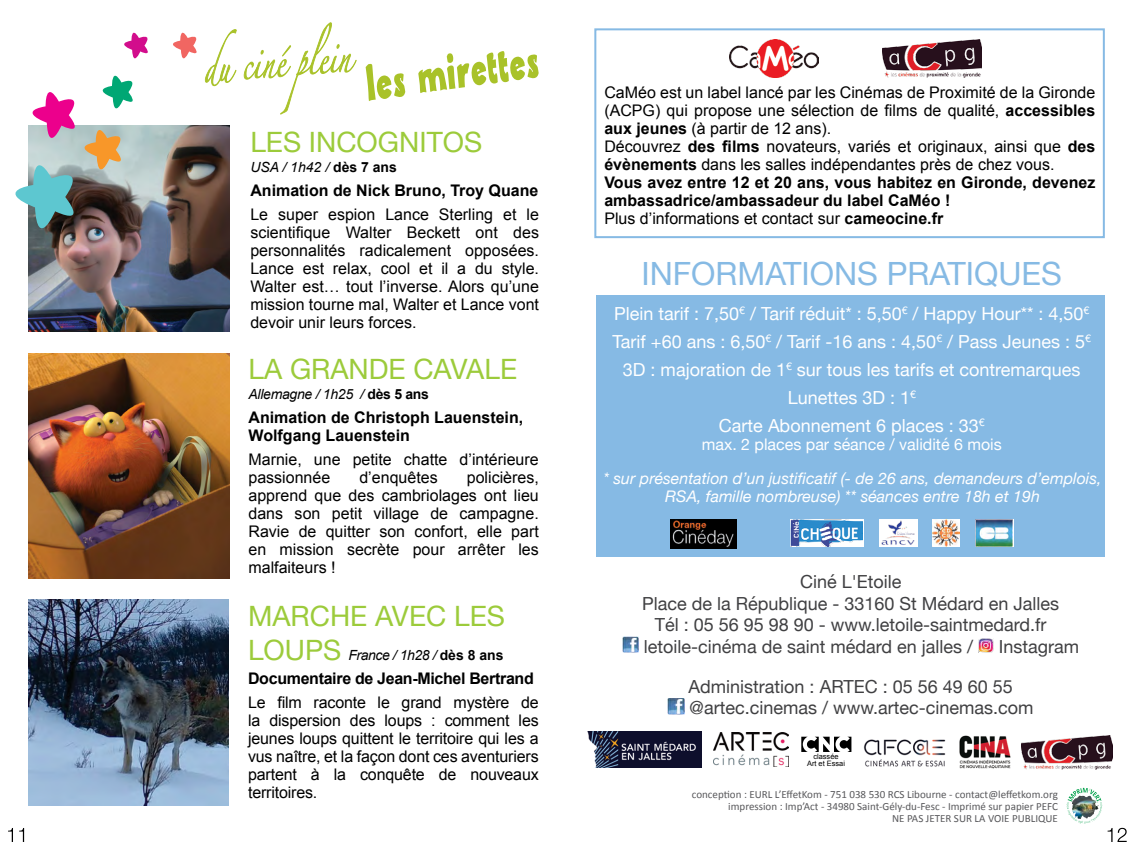
<style>
.page{position:relative;width:1134px;height:851px;background:#fff}
.page>*{position:absolute;margin:0;border:0;box-sizing:border-box;transform-origin:0 0}
.t1{font:32px "Helvetica Neue";color:#86bae4}
.t2{font:28px "Helvetica Neue";color:#9ccb3b}
.t3{font:18px/21.6px "Helvetica Neue";color:#404042}
.t4{font:18px/28px "Helvetica Neue";color:#fff;text-align:center}
.t5{font:16px/18px "Arial";color:#000;text-align:justify}
.t6{font:italic 16px/18px "Helvetica Neue";color:#fff;text-align:center}
.t7{font:700 16px/18px "Arial";color:#000}
.t8{font:16px "Helvetica Neue";color:#fff}
.t9{font:700 16px "Arial";letter-spacing:-.02em;color:#000}
.t10{font:italic 14px "Arial";letter-spacing:-.02em;color:#000}
.t11{font:11px/12px "Calibri";color:#58585b;text-align:right}
.t12{font:7.4px/7.4px "Arial";color:#000;text-align:center}
.s1{font-weight:700;font-style:normal}
.s2{font-family:"Helvetica Neue";font-style:normal;font-size:28px;color:#9ccb3b}
.s3{font-weight:700}
</style>
<div class="page">
<svg style="left:8px;top:828px;width:16px;height:13px"></svg>
<svg style="left:1067px;top:787px;width:60px;height:54px"></svg>
<div style="left:596px;top:296px;width:509px;height:261px;background:#86bae4"></div>
<svg style="left:801px;top:736px;width:50px;height:15px"></svg>
<img style="left:863px;top:739px;width:83px;height:28px">
<img style="left:1022px;top:735px;width:91px;height:34px">
<img style="left:959px;top:735px;width:52px;height:34px">
<svg style="left:862px;top:519px;width:2px;height:28px"></svg>
<img style="left:790px;top:519px;width:72px;height:28px">
<div style="left:879px;top:519px;width:38px;height:28px;background:#fff"></div>
<img style="left:881px;top:520px;width:34px;height:25px">
<img style="left:933px;top:519px;width:27px;height:27px">
<svg style="left:1012px;top:519px;width:2px;height:28px"></svg>
<img style="left:976px;top:519px;width:36px;height:28px">
<img style="left:670px;top:519px;width:67px;height:29px">
<img style="left:622px;top:636px;width:17px;height:16px">
<img style="left:978px;top:638px;width:16px;height:14px">
<img style="left:668px;top:698px;width:16px;height:16px">
<img style="left:587px;top:731px;width:115px;height:36px">
<img style="left:729px;top:40px;width:89px;height:37px">
<img style="left:883px;top:40px;width:98px;height:37px">
<div style="left:594px;top:28px;width:511px;height:210px;border:2px solid #86bae4"></div>
<img style="left:714px;top:732px;width:75px;height:34px">
<img style="left:28px;top:125px;width:201px;height:206px">
<svg style="left:244px;top:22px;width:113px;height:93px"></svg>
<svg style="left:366px;top:64px;width:39px;height:37px"></svg>
<svg style="left:418px;top:51px;width:121px;height:42px"></svg>
<svg style="left:15px;top:32px;width:139px;height:220px"></svg>
<svg style="left:173px;top:29px;width:64px;height:57px"></svg>
<img style="left:29px;top:354px;width:201px;height:224px">
<img style="left:29px;top:599px;width:199px;height:206px">
<h2 class="t2" style="left:250px;top:122px;width:233px">LES INCOGNITOS</h2>
<p class="t10" style="left:250px;top:158px;width:148px">USA / 1h42 / <span class="s1">dès 7 ans</span></p>
<p class="t7" style="left:250px;top:182px;width:290px">Animation de Nick Bruno, Troy Quane</p>
<p class="t5" style="left:250px;top:205px;width:290px">Le super espion Lance Sterling et le scientifique Walter Beckett ont des personnalités radicalement opposées.<br>Lance est relax, cool et il a du style.<br>Walter est… tout l’inverse. Alors qu’une mission tourne mal, Walter et Lance vont devoir unir leurs forces.</p>
<h2 class="t2" style="left:248px;top:349px;width:270px">LA GRANDE CAVALE</h2>
<p class="t10" style="left:248px;top:385px;width:182px">Allemagne / 1h25 / <span class="s1">dès 5 ans</span></p>
<p class="t7" style="left:248px;top:409px;width:276px">Animation de Christoph Lauenstein,<br>Wolfgang Lauenstein</p>
<p class="t5" style="left:248px;top:450px;width:292px">Marnie, une petite chatte d’intérieure passionnée</p>
<p class="t5" style="left:359px;top:468px;width:80px">d’enquêtes</p>
<p class="t5" style="left:248px;top:468px;width:292px;text-indent:218px">policières, apprend que des cambriolages ont lieu dans son petit village de campagne.<br>Ravie de quitter son confort, elle part en mission secrète pour arrêter les malfaiteurs !</p>
<h2 class="t2" style="left:248px;top:595px;width:258px">MARCHE AVEC LES</h2>
<p class="t10" style="left:248px;top:645px;width:257px"><span class="s2">LOUPS</span> France / 1h28 / <span class="s1">dès 8 ans</span></p>
<p class="t9" style="left:248px;top:667px;width:287px">Documentaire de Jean-Michel Bertrand</p>
<p class="t5" style="left:248px;top:693px;width:292px">Le film raconte le grand mystère de la dispersion des loups : comment les jeunes loups quittent le territoire qui les a vus naître, et la façon dont ces aventuriers partent à la conquête de nouveaux territoires.</p>
<p class="t5" style="left:604px;top:83px;width:492px;text-align:left">CaMéo est un label lancé par les Cinémas de Proximité de la Gironde (ACPG) qui propose une sélection de films de qualité, <span class="s3">accessibles aux jeunes</span> (à partir de 12 ans).<br>Découvrez <span class="s3">des films</span> novateurs, variés et originaux, ainsi que <span class="s3">des évènements</span> dans les salles indépendantes près de chez vous.<br><span class="s3">Vous avez entre 12 et 20 ans, vous habitez en Gironde, devenez ambassadrice/ambassadeur du label CaMéo !<br></span>Plus d’informations et contact sur <span class="s3">cameocine.fr</span></p>
<h1 class="t1" style="left:641px;top:250px;width:422px">INFORMATIONS PRATIQUES</h1>
<p class="t4" style="left:612px;top:300px;width:480px">Plein tarif : 7,50<sup>€</sup> / Tarif réduit* : 5,50<sup>€</sup> / Happy Hour** : 4,50<sup>€ </sup>Tarif +60 ans : 6,50<sup>€</sup> / Tarif -16 ans : 4,50<sup>€</sup> / Pass Jeunes : 5<sup>€ </sup>3D : majoration de 1<sup>€</sup> sur tous les tarifs et contremarques Lunettes 3D : 1<sup>€<br></sup>Carte Abonnement 6 places : 33<sup>€</sup></p>
<p class="t8" style="left:702px;top:432px;width:301px">max. 2 places par séance / validité 6 mois</p>
<p class="t6" style="left:603px;top:470px;width:500px">* sur présentation d’un justificatif (- de 26 ans, demandeurs d’emplois,<br>RSA, famille nombreuse) ** séances entre 18h et 19h</p>
<p class="t3" style="left:800px;top:571px;width:103px">Ciné L'Etoile</p>
<p class="t3" style="left:642px;top:593px;width:419px">Place de la République - 33160 St Médard en Jalles</p>
<p class="t3" style="left:655px;top:615px;width:393px">Tél : 05 56 95 98 90 - www.letoile-saintmedard.fr</p>
<p class="t3" style="left:644px;top:636px;width:331px">letoile-cinéma de saint médard en jalles /</p>
<p class="t3" style="left:999px;top:636px;width:82px">Instagram</p>
<p class="t3" style="left:689px;top:676px;width:346px">Administration : ARTEC : 05 56 49 60 55 @artec.cinemas / www.artec-cinemas.com</p>
<p class="t12" style="left:807px;top:752px;width:39px">classée<br>Art et Essai</p>
<p class="t11" style="left:692px;top:788px;width:368px">conception : EURL L’EffetKom - 751 038 530 RCS Libourne - contact@leffetkom.org impression : Imp’Act - 34980 Saint-Gély-du-Fesc - Imprimé sur papier PEFC<br>NE PAS JETER SUR LA VOIE PUBLIQUE</p>
</div>
